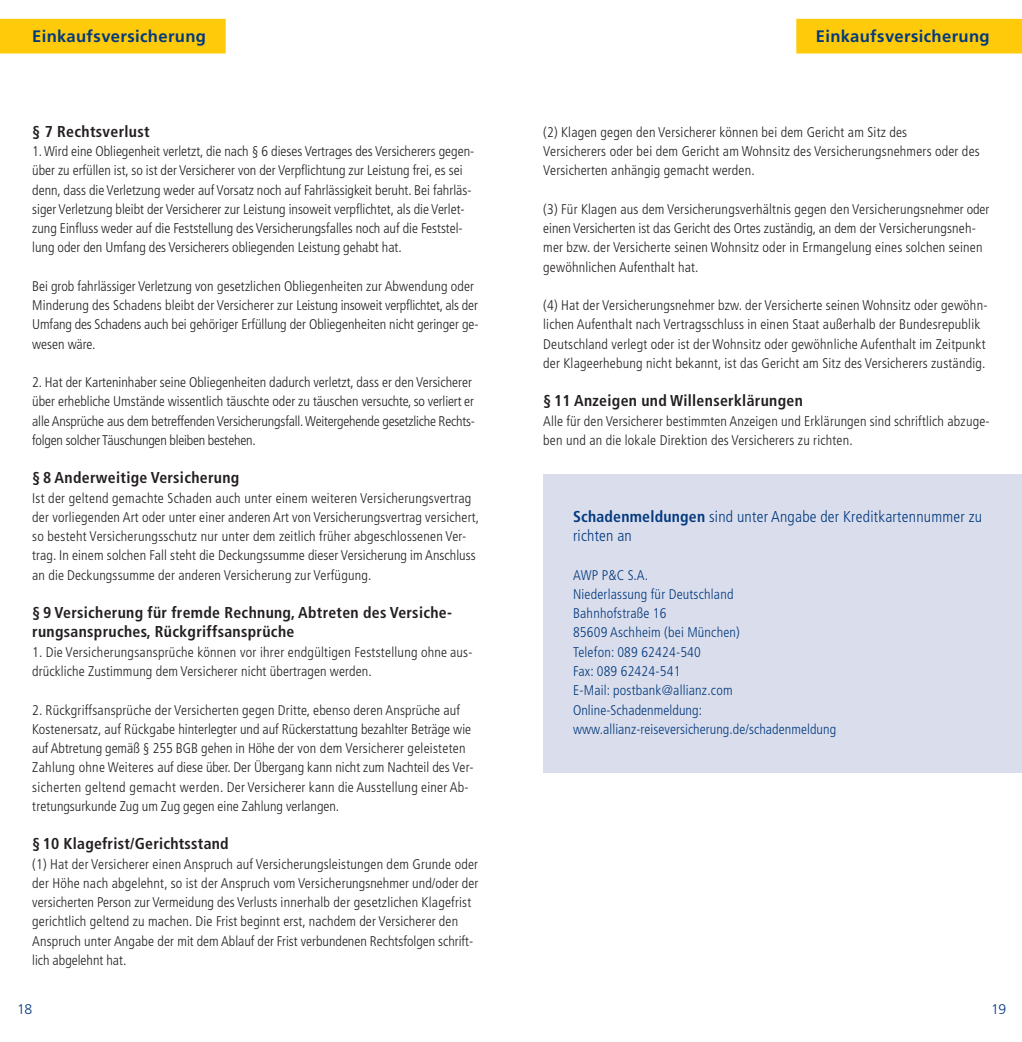
<style>
.page{position:relative;width:1022px;height:1042px;background:#fff}
.page>*{position:absolute;margin:0;border:0;box-sizing:border-box;transform-origin:0 0}
.t1{font:700 16.62px "Frutiger LT Pro";letter-spacing:.02em;color:#03397e}
.t2{font:700 condensed 15.75px/19.2px "Frutiger LT Std";letter-spacing:.02em;color:#231f20}
.t3{font:300 condensed 15.75px/19.2px "Frutiger LT Std";letter-spacing:.015em;color:#03397e}
.t4{font:300 condensed 14px/19.2px "Frutiger LT Std";letter-spacing:.01em;color:#231f20}
.t5{font:300 condensed 14px/19.2px "Frutiger LT Std";letter-spacing:-.01em;color:#231f20}
.t6{font:300 condensed 14px/19.2px "Frutiger LT Std";letter-spacing:.015em;color:#03397e}
.t7{font:300 14px "Frutiger LT Std";color:#03397e}
.s1{font-weight:700}
</style>
<div class="page">
<div style="left:0;top:19px;width:226px;height:35px;background:#feca0a"></div>
<div style="left:796px;top:19px;width:226px;height:35px;background:#feca0a"></div>
<div style="left:543px;top:474px;width:479px;height:298px;background:#dadeec"></div>
<p class="t1" style="left:32px;top:27px;width:175px">Einkaufsversicherung</p>
<p class="t1" style="left:816px;top:27px;width:175px">Einkaufsversicherung</p>
<p class="t2" style="left:32px;top:122px;width:119px">§ 7 Rechtsverlust</p>
<p class="t4" style="left:32px;top:142px;width:444px">1. Wird eine Obliegenheit verletzt, die nach § 6 dieses Vertrages des Versicherers gegen&shy;über zu erfüllen ist, so ist der Versicherer von der Verpflichtung zur Leistung frei, es sei denn, dass die Verletzung weder auf Vorsatz noch auf Fahrlässigkeit beruht. Bei fahrläs&shy;siger Verletzung bleibt der Versicherer zur Leistung insoweit verpflichtet, als die Verlet&shy;zung Einfluss weder auf die Feststellung des Versicherungsfalles noch auf die Feststel&shy;lung oder den Umfang des Versicherers obliegenden Leistung gehabt hat.</p>
<p class="t4" style="left:32px;top:277px;width:448px">Bei grob fahrlässiger Verletzung von gesetzlichen Obliegenheiten zur Abwendung oder Minderung des Schadens bleibt der Versicherer zur Leistung insoweit verpflichtet, als der Umfang des Schadens auch bei gehöriger Erfüllung der Obliegenheiten nicht geringer ge&shy;wesen wäre.</p>
<p class="t5" style="left:32px;top:373px;width:444px">2. Hat der Karteninhaber seine Obliegenheiten dadurch verletzt, dass er den Versicherer über erhebliche Umstände wissentlich täuschte oder zu täuschen versuchte, so verliert er alle Ansprüche aus dem betreffenden Versicherungsfall. Weitergehende gesetzliche Rechts&shy;folgen solcher Täuschungen bleiben bestehen.</p>
<p class="t2" style="left:32px;top:468px;width:209px">§ 8 Anderweitige Versicherung</p>
<p class="t4" style="left:32px;top:488px;width:449px">Ist der geltend gemachte Schaden auch unter einem weiteren Versicherungsvertrag der vorliegenden Art oder unter einer anderen Art von Versicherungsvertrag versichert, so besteht Versicherungsschutz nur unter dem zeitlich früher abgeschlossenen Ver&shy;trag. In einem solchen Fall steht die Deckungssumme dieser Versicherung im Anschluss an die Deckungssumme der anderen Versicherung zur Verfügung.</p>
<p class="t2" style="left:32px;top:603px;width:421px">§ 9 Versicherung für fremde Rechnung, Abtreten des Versiche&shy;rungsanspruches, Rückgriffsansprüche</p>
<p class="t4" style="left:32px;top:642px;width:442px">1. Die Versicherungsansprüche können vor ihrer endgültigen Feststellung ohne aus&shy;drückliche Zustimmung dem Versicherer nicht übertragen werden.</p>
<p class="t4" style="left:32px;top:700px;width:443px">2. Rückgriffsansprüche der Versicherten gegen Dritte, ebenso deren Ansprüche auf Kostenersatz, auf Rückgabe hinterlegter und auf Rückerstattung bezahlter Beträge wie auf Abtretung gemäß § 255 BGB gehen in Höhe der von dem Versicherer geleisteten Zahlung ohne Weiteres auf diese über. Der Übergang kann nicht zum Nachteil des Ver&shy;sicherten geltend gemacht werden. Der Versicherer kann die Ausstellung einer Ab&shy;tretungsurkunde Zug um Zug gegen eine Zahlung verlangen.</p>
<p class="t2" style="left:32px;top:834px;width:198px">§ 10 Klagefrist/Gerichtsstand</p>
<p class="t4" style="left:32px;top:854px;width:448px">(1) Hat der Versicherer einen Anspruch auf Versicherungsleistungen dem Grunde oder der Höhe nach abgelehnt, so ist der Anspruch vom Versicherungsnehmer und/oder der versicherten Person zur Vermeidung des Verlusts innerhalb der gesetzlichen Klagefrist gerichtlich geltend zu machen. Die Frist beginnt erst, nachdem der Versicherer den Anspruch unter Angabe der mit dem Ablauf der Frist verbundenen Rechtsfolgen schrift&shy;lich abgelehnt hat.</p>
<p class="t4" style="left:543px;top:123px;width:438px">(2) Klagen gegen den Versicherer können bei dem Gericht am Sitz des<br>Versicherers oder bei dem Gericht am Wohnsitz des Versicherungsnehmers oder des<br>Versicherten anhängig gemacht werden.</p>
<p class="t4" style="left:543px;top:200px;width:448px">(3) Für Klagen aus dem Versicherungsverhältnis gegen den Versicherungsnehmer oder einen Versicherten ist das Gericht des Ortes zuständig, an dem der Versicherungsneh&shy;mer bzw. der Versicherte seinen Wohnsitz oder in Ermangelung eines solchen seinen gewöhnlichen Aufenthalt hat.</p>
<p class="t4" style="left:543px;top:296px;width:446px">(4) Hat der Versicherungsnehmer bzw. der Versicherte seinen Wohnsitz oder gewöhn&shy;lichen Aufenthalt nach Vertragsschluss in einen Staat außerhalb der Bundesrepublik Deutschland verlegt oder ist der Wohnsitz oder gewöhnliche Aufenthalt im Zeitpunkt der Klageerhebung nicht bekannt, ist das Gericht am Sitz des Versicherers zuständig.</p>
<p class="t2" style="left:543px;top:391px;width:261px">§ 11 Anzeigen und Willenserklärungen</p>
<p class="t4" style="left:543px;top:411px;width:448px">Alle für den Versicherer bestimmten Anzeigen und Erklärungen sind schriftlich abzuge&shy;ben und an die lokale Direktion des Versicherers zu richten.</p>
<p class="t3" style="left:573px;top:507px;width:410px"><span class="s1">Schadenmeldungen</span> sind unter Angabe der Kreditkartennummer zu richten an</p>
<p class="t6" style="left:573px;top:565px;width:265px">AWP P&amp;C S.A.<br>Niederlassung für Deutschland<br>Bahnhofstraße 16<br>85609 Aschheim (bei München)<br>Telefon: 089 62424-540<br>Fax: 089 62424-541<br>E-Mail: postbank@allianz.com<br>Online-Schadenmeldung: www.allianz-reiseversicherung.de/schadenmeldung</p>
<p class="t7" style="left:17px;top:1001px;width:17px">18</p>
<p class="t7" style="left:991px;top:1001px;width:16px">19</p>
</div>
